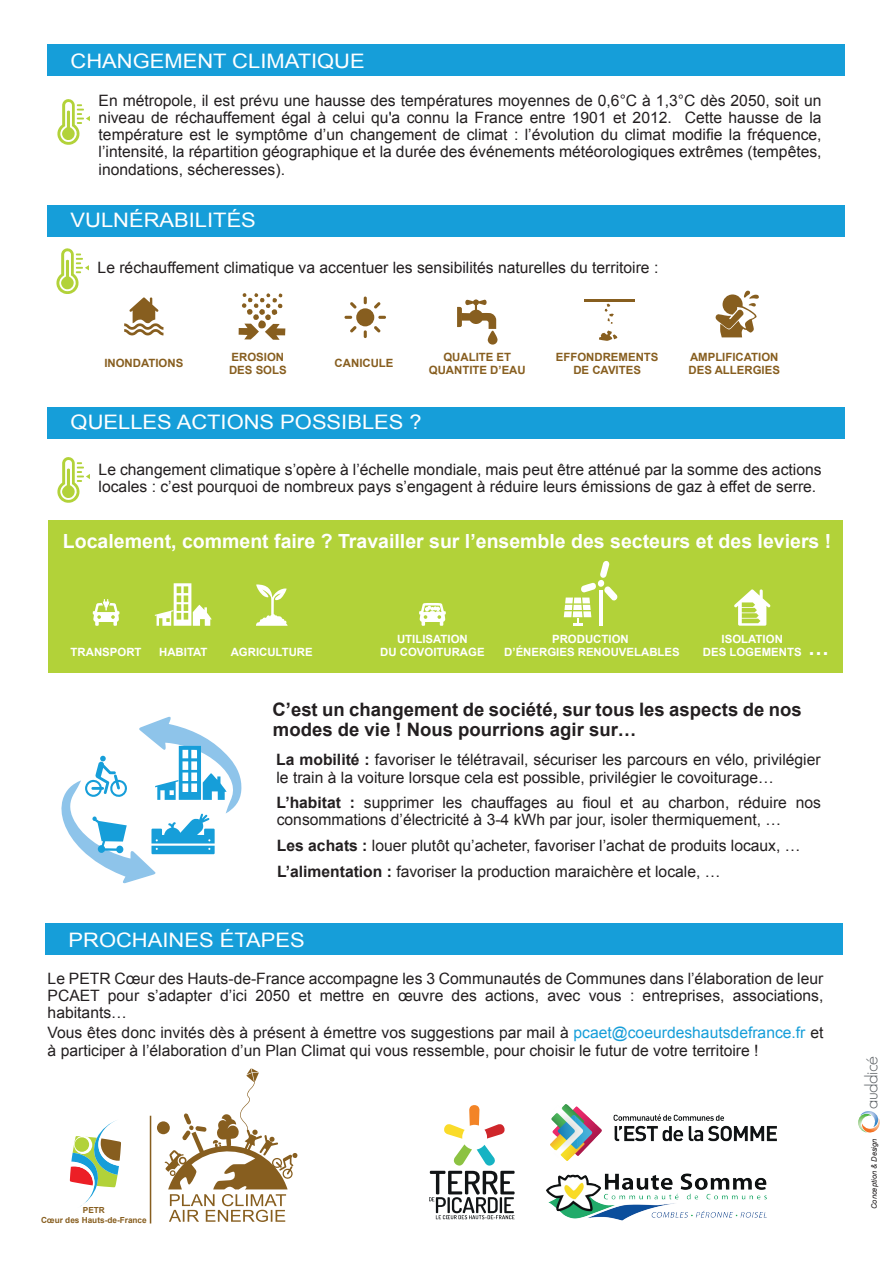
<style>
.page{position:relative;width:893px;height:1263px;background:#fff}
.page>*{position:absolute;margin:0;border:0;box-sizing:border-box;transform-origin:0 0}
.t1{font:700 21px "Arial";color:#fff}
.t2{font:19.95px "Arial";color:#fff;scale:1.1 1}
.t3{font:700 19.5px "Arial";color:#fff}
.t4{font:700 18.6px/20px "Arial";color:#231f20}
.t5{font:300 17.85px "Geosans";color:#52575b}
.t6{font:15.6px/17.1px "Arial";color:#231f20}
.t7{font:700 11.4px/12.8px "Arial";color:#fff;text-align:center}
.t8{font:700 11.4px/12.8px "Arial";color:#875e1f}
.t9{font:700 8.4px/10.1px "Arial";color:#875e1f;text-align:center}
.t10{font:italic 7.5px "Arial";color:#231f20}
.s1{font-weight:700}
.s2{color:#169ed9}
</style>
<div class="page">
<div style="left:48px;top:521px;width:795px;height:152px;background:#b2d239"></div>
<div style="left:48px;top:44px;width:797px;height:31px;background:#169ed9"></div>
<div style="left:48px;top:407px;width:797px;height:31px;background:#169ed9"></div>
<div style="left:48px;top:205px;width:797px;height:31px;background:#169ed9"></div>
<div style="left:46px;top:923px;width:797px;height:32px;background:#169ed9"></div>
<svg style="left:93px;top:599px;width:26px;height:27px"></svg>
<svg style="left:419px;top:603px;width:27px;height:23px"></svg>
<svg style="left:734px;top:589px;width:36px;height:37px"></svg>
<svg style="left:715px;top:290px;width:44px;height:47px"></svg>
<svg style="left:605px;top:303px;width:9px;height:21px"></svg>
<svg style="left:599px;top:330px;width:18px;height:11px"></svg>
<svg style="left:256px;top:584px;width:32px;height:42px"></svg>
<svg style="left:564px;top:560px;width:53px;height:66px"></svg>
<hr style="left:599px;top:590px;width:4px;height:36px;background:#fff">
<svg style="left:155px;top:583px;width:57px;height:43px"></svg>
<svg style="left:124px;top:297px;width:39px;height:38px"></svg>
<svg style="left:239px;top:293px;width:46px;height:47px"></svg>
<div style="left:356px;top:308px;width:18px;height:18px;background:#875e1f;border-radius:50%"></div>
<svg style="left:364px;top:330px;width:3px;height:8px"></svg>
<svg style="left:364px;top:297px;width:3px;height:7px"></svg>
<svg style="left:344px;top:316px;width:8px;height:3px"></svg>
<svg style="left:378px;top:316px;width:8px;height:3px"></svg>
<svg style="left:350px;top:302px;width:7px;height:7px"></svg>
<svg style="left:374px;top:326px;width:6px;height:7px"></svg>
<svg style="left:374px;top:302px;width:6px;height:7px"></svg>
<svg style="left:350px;top:326px;width:7px;height:7px"></svg>
<svg style="left:57px;top:99px;width:33px;height:46px"></svg>
<svg style="left:56px;top:248px;width:33px;height:46px"></svg>
<svg style="left:57px;top:457px;width:33px;height:46px"></svg>
<svg style="left:61px;top:717px;width:181px;height:166px"></svg>
<hr style="left:585px;top:299px;width:50px;height:3px;background:#875e1f">
<svg style="left:457px;top:299px;width:41px;height:46px"></svg>
<svg style="left:858px;top:1111px;width:22px;height:22px"></svg>
<svg style="left:429px;top:1171px;width:86px;height:48px"></svg>
<svg style="left:444px;top:1105px;width:61px;height:60px"></svg>
<img style="left:546px;top:1173px;width:221px;height:48px">
<img style="left:551px;top:1104px;width:225px;height:57px">
<div style="left:157px;top:1121px;width:13px;height:13px;background:#875e1f;border-radius:50%"></div>
<svg style="left:70px;top:1120px;width:51px;height:87px"></svg>
<hr style="left:150px;top:1116px;width:1px;height:107px;background:#875e1f">
<svg style="left:165px;top:1068px;width:133px;height:154px"></svg>
<p class="t2" style="left:71px;top:47px;width:269px">CHANGEMENT CLIMATIQUE</p>
<p class="t6" style="left:99px;top:92px;width:724px;text-align:justify">En métropole, il est prévu une hausse des températures moyennes de 0,6°C à 1,3°C dès 2050, soit un niveau de réchauffement égal à celui qu'a connu la France entre 1901 et 2012. Cette hausse de la température est le symptôme d’un changement de climat : l’évolution du climat modifie la fréquence, l’intensité, la répartition géographique et la durée des événements météorologiques extrêmes (tempêtes, inondations, sécheresses).</p>
<p class="t2" style="left:71px;top:207px;width:170px">VULNÉRABILITÉS</p>
<p class="t6" style="left:98px;top:259px;width:562px">Le réchauffement climatique va accentuer les sensibilités naturelles du territoire :</p>
<p class="t8" style="left:104px;top:357px;width:80px">INONDATIONS</p>
<p class="t8" style="left:229px;top:351px;width:59px">EROSION<br>DES SOLS</p>
<p class="t8" style="left:429px;top:351px;width:98px;text-align:center">QUALITE ET<br>QUANTITE D’EAU</p>
<p class="t8" style="left:556px;top:351px;width:104px;text-align:center">EFFONDREMENTS<br>DE CAVITES</p>
<p class="t8" style="left:688px;top:351px;width:93px">AMPLIFICATION<br>DES ALLERGIES</p>
<p class="t8" style="left:335px;top:357px;width:60px">CANICULE</p>
<p class="t2" style="left:71px;top:409px;width:321px">QUELLES ACTIONS POSSIBLES ?</p>
<p class="t6" style="left:99px;top:461px;width:724px">Le changement climatique s’opère à l’échelle mondiale, mais peut être atténué par la somme des actions locales : c’est pourquoi de nombreux pays s’engagent à réduire leurs émissions de gaz à effet de serre.</p>
<p class="t3" style="left:63px;top:528px;width:770px">Localement, comment faire ? Travailler sur l’ensemble des secteurs et des leviers !</p>
<p class="t7" style="left:380px;top:633px;width:106px">UTILISATION<br>DU COVOITURAGE</p>
<p class="t7" style="left:504px;top:633px;width:177px">PRODUCTION<br>D’ÉNERGIES RENOUVELABLES</p>
<p class="t7" style="left:703px;top:633px;width:100px">ISOLATION<br>DES LOGEMENTS</p>
<p class="t7" style="left:71px;top:646px;width:72px">TRANSPORT</p>
<p class="t7" style="left:159px;top:646px;width:50px">HABITAT</p>
<p class="t7" style="left:231px;top:646px;width:84px">AGRICULTURE</p>
<p class="t1" style="left:808px;top:633px;width:22px">…</p>
<p class="t4" style="left:273px;top:700px;width:531px">C’est un changement de société, sur tous les aspects de nos modes de vie ! Nous pourrions agir sur…</p>
<p class="t6" style="left:276px;top:751px;width:546px"><span class="s1">La mobilité :</span> favoriser le télétravail, sécuriser les parcours en vélo, privilégier le train à la voiture lorsque cela est possible, privilégier le covoiturage…</p>
<p class="t6" style="left:277px;top:794px;width:546px"><span class="s1">L’habitat :</span> supprimer les chauffages au fioul et au charbon, réduire nos consommations d’électricité à 3-4 kWh par jour, isoler thermiquement, …</p>
<p class="t6" style="left:277px;top:833px;width:525px;line-height:25.7px"><span class="s1">Les achats :</span> louer plutôt qu’acheter, favoriser l’achat de produits locaux, …<br><span class="s1">L’alimentation :</span> favoriser la production maraichère et locale, …</p>
<p class="t2" style="left:69px;top:927px;width:216px">PROCHAINES ÉTAPES</p>
<p class="t6" style="left:48px;top:970px;width:777px;text-align:justify">Le PETR Cœur des Hauts-de-France accompagne les 3 Communautés de Communes dans l’élaboration de leur PCAET pour s’adapter d’ici 2050 et mettre en œuvre des actions, avec vous : entreprises, associations, habitants…</p>
<p class="t6" style="left:48px;top:1024px;width:777px">Vous êtes donc invités dès à présent à émettre vos suggestions par mail à <span class="s2">pcaet@coeurdeshautsdefrance.fr</span> et à participer à l’élaboration d’un Plan Climat qui vous ressemble, pour choisir le futur de votre territoire !</p>
<p class="t9" style="left:41px;top:1205px;width:107px">PETR<br>Cœur des Hauts-de-France</p>
<p class="t5" style="left:861px;top:1109px;width:55px;rotate:-90deg">auddicé</p>
<p class="t10" style="left:869px;top:1209px;width:72px;rotate:-90deg">Conception &amp; Design</p>
</div>
